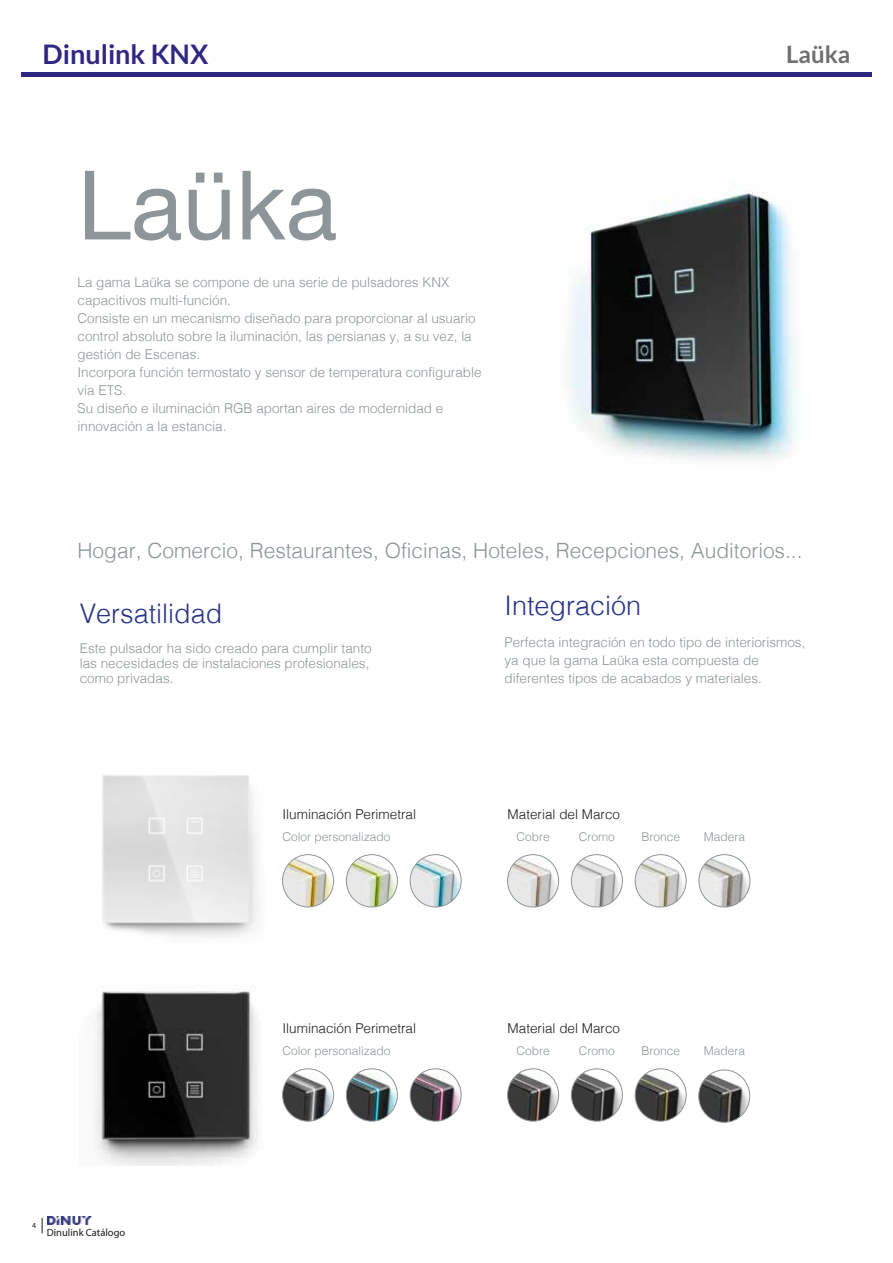
<style>
.page{position:relative;width:893px;height:1263px;background:#fff}
.page>*{position:absolute;margin:0;border:0;box-sizing:border-box;transform-origin:0 0}
.t1{font:96px "Helvetica Neue";color:#8d9599}
.t2{font:300 27px "Helvetica";color:#283389}
.t3{font:700 27px "Lato";color:#302783}
.t4{font:700 24px "Lato";color:#6f6f6f}
.t5{font:300 21px "Helvetica";color:#8d9599}
.t6{font:300 13.5px/18px "Helvetica";color:#8d9599}
.t7{font:300 13.5px "Helvetica";color:#1c1c1b}
.t8{font:300 12px "Helvetica";color:#8d9599}
.t9{font:10.5px "Myriad Pro";color:#1c1c1b}
.t10{font:7.65px "Myriad Pro";color:#1c1c1b}
</style>
<div class="page">
<img style="left:568px;top:190px;width:230px;height:270px">
<img style="left:94px;top:775px;width:164px;height:390px">
<img style="left:283px;top:856px;width:51px;height:51px">
<div style="left:282px;top:854px;width:52px;height:53px;border:1px solid #8d9599;border-radius:50%"></div>
<img style="left:346px;top:856px;width:51px;height:51px">
<div style="left:346px;top:854px;width:52px;height:53px;border:1px solid #8d9599;border-radius:50%"></div>
<img style="left:410px;top:855px;width:51px;height:52px">
<div style="left:410px;top:854px;width:51px;height:53px;border:1px solid #8d9599;border-radius:50%"></div>
<img style="left:283px;top:1070px;width:51px;height:51px">
<div style="left:282px;top:1068px;width:52px;height:53px;border:1px solid #8d9599;border-radius:50%"></div>
<img style="left:346px;top:1070px;width:51px;height:51px">
<div style="left:346px;top:1068px;width:52px;height:53px;border:1px solid #8d9599;border-radius:50%"></div>
<img style="left:410px;top:1070px;width:51px;height:51px">
<div style="left:410px;top:1068px;width:51px;height:53px;border:1px solid #8d9599;border-radius:50%"></div>
<img style="left:508px;top:856px;width:51px;height:51px">
<div style="left:507px;top:854px;width:52px;height:53px;border:1px solid #8d9599;border-radius:50%"></div>
<img style="left:571px;top:856px;width:51px;height:51px">
<div style="left:571px;top:854px;width:52px;height:53px;border:1px solid #8d9599;border-radius:50%"></div>
<img style="left:635px;top:855px;width:51px;height:52px">
<div style="left:635px;top:854px;width:51px;height:53px;border:1px solid #8d9599;border-radius:50%"></div>
<img style="left:699px;top:855px;width:51px;height:52px">
<div style="left:699px;top:854px;width:51px;height:53px;border:1px solid #8d9599;border-radius:50%"></div>
<img style="left:508px;top:1070px;width:51px;height:51px">
<img style="left:571px;top:1070px;width:51px;height:51px">
<img style="left:635px;top:1069px;width:51px;height:52px">
<img style="left:700px;top:1070px;width:50px;height:52px">
<div style="left:507px;top:1068px;width:52px;height:53px;border:1px solid #8d9599;border-radius:50%"></div>
<div style="left:571px;top:1068px;width:52px;height:53px;border:1px solid #8d9599;border-radius:50%"></div>
<div style="left:635px;top:1068px;width:51px;height:53px;border:1px solid #8d9599;border-radius:50%"></div>
<div style="left:698px;top:1070px;width:52px;height:52px;border:1px solid #8d9599;border-radius:50%"></div>
<div style="left:21px;top:72px;width:851px;height:5px;background:#302783"></div>
<img style="left:47px;top:1216px;width:45px;height:8px">
<h2 class="t3" style="left:43px;top:38px;width:167px">Dinulink KNX</h2>
<h3 class="t4" style="left:786px;top:41px;width:66px">Laüka</h3>
<h1 class="t1" style="left:78px;top:136px;width:261px">Laüka</h1>
<p class="t6" style="left:78px;top:273px;width:405px">La gama Laüka se compone de una serie de pulsadores KNX capacitivos multi-función.<br>Consiste en un mecanismo diseñado para proporcionar al usuario control absoluto sobre la iluminación, las persianas y, a su vez, la gestión de Escenas.<br>Incorpora función termostato y sensor de temperatura configurable vía ETS.<br>Su diseño e iluminación RGB aportan aires de modernidad e innovación a la estancia.</p>
<h3 class="t5" style="left:78px;top:533px;width:726px">Hogar, Comercio, Restaurantes, Oficinas, Hoteles, Recepciones, Auditorios...</h3>
<h2 class="t2" style="left:80px;top:590px;width:144px">Versatilidad</h2>
<p class="t6" style="left:80px;top:640px;width:293px;line-height:15px">Este pulsador ha sido creado para cumplir tanto las necesidades de instalaciones profesionales, como privadas.</p>
<p class="t7" style="left:283px;top:803px;width:135px">Iluminación Perimetral</p>
<p class="t8" style="left:283px;top:826px;width:110px">Color personalizado</p>
<h2 class="t2" style="left:505px;top:583px;width:138px">Integración</h2>
<p class="t6" style="left:505px;top:632px;width:302px">Perfecta integración en todo tipo de interiorismos, ya que la gama Laüka esta compuesta de diferentes tipos de acabados y materiales.</p>
<p class="t7" style="left:508px;top:803px;width:114px">Material del Marco</p>
<p class="t8" style="left:516px;top:826px;width:35px">Cobre</p>
<p class="t8" style="left:579px;top:826px;width:37px">Cromo</p>
<p class="t8" style="left:641px;top:826px;width:40px">Bronce</p>
<p class="t8" style="left:704px;top:826px;width:43px">Madera</p>
<p class="t10" style="left:32px;top:1221px;width:5px">4</p>
<p class="t9" style="left:47px;top:1226px;width:80px">Dinulink Catálogo</p>
<p class="t7" style="left:283px;top:1017px;width:135px">Iluminación Perimetral</p>
<p class="t8" style="left:283px;top:1040px;width:110px">Color personalizado</p>
<p class="t7" style="left:508px;top:1017px;width:114px">Material del Marco</p>
<p class="t8" style="left:516px;top:1040px;width:35px">Cobre</p>
<p class="t8" style="left:579px;top:1040px;width:37px">Cromo</p>
<p class="t8" style="left:641px;top:1040px;width:40px">Bronce</p>
<p class="t8" style="left:704px;top:1040px;width:43px">Madera</p>
</div>
